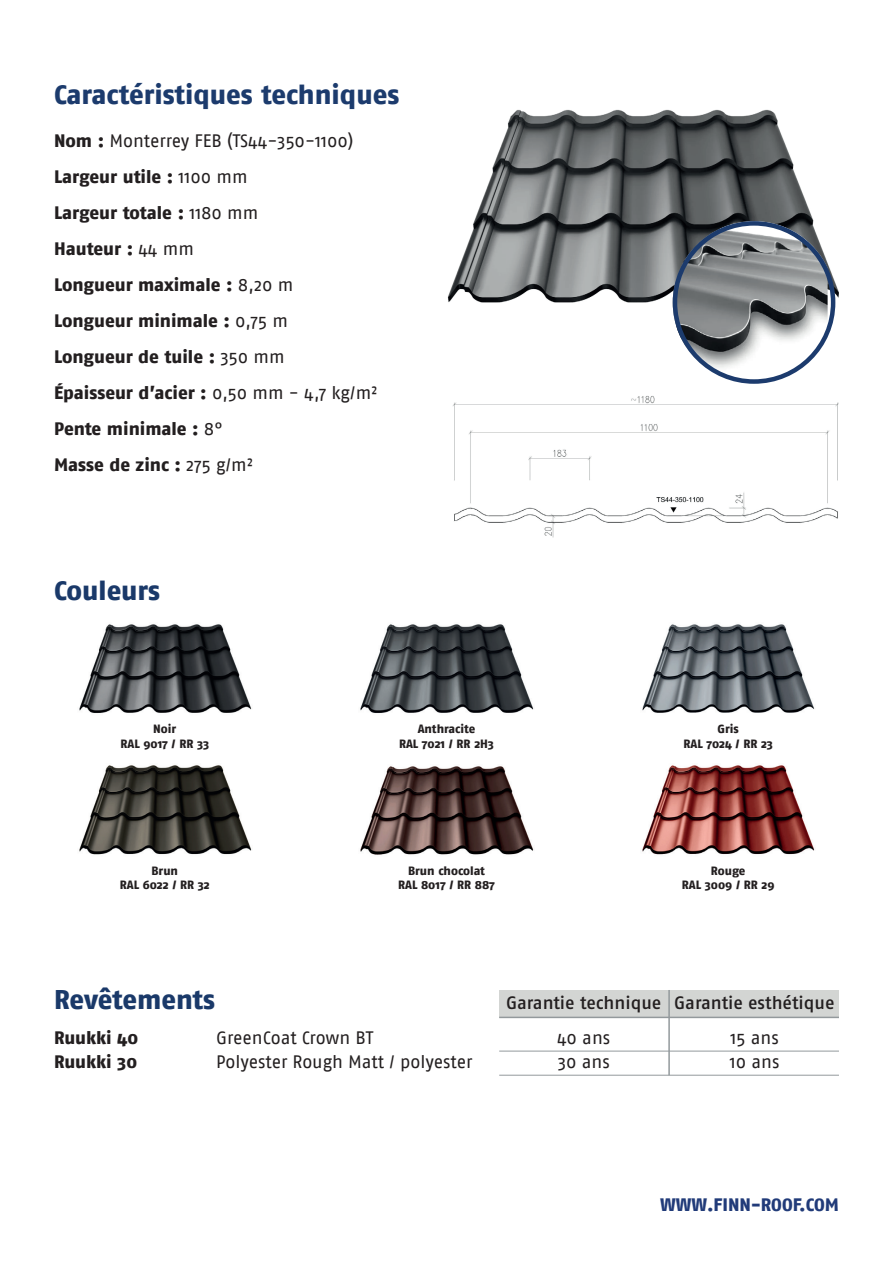
<style>
.page{position:relative;width:893px;height:1263px;background:#fff}
.page>*{position:absolute;margin:0;border:0;box-sizing:border-box;transform-origin:0 0}
.t1{font:800 27px "Fago Pro";color:#1c3b6d}
.t2{font:800 27px "Fago Pro";letter-spacing:-.005em;color:#1a3969}
.t3{font:800 18px/36px "Fago Pro";letter-spacing:-.005em;color:#231f20}
.t4{font:18px/24px "Fago Pro";letter-spacing:-.005em;color:#231f20}
.t5{font:500 18px "Fago Pro";color:#231f20}
.t6{font:800 18px "Fago Pro";color:#213b79}
.t7{font:800 12px/14.4px "Fago Pro";color:#231f20;text-align:center}
.s1{font-weight:400}
</style>
<div class="page">
<img style="left:447px;top:109px;width:392px;height:226px">
<img style="left:453px;top:396px;width:386px;height:142px">
<img style="left:642px;top:624px;width:173px;height:89px">
<img style="left:642px;top:765px;width:173px;height:90px">
<img style="left:360px;top:624px;width:174px;height:89px">
<img style="left:79px;top:624px;width:173px;height:89px">
<img style="left:79px;top:765px;width:173px;height:90px">
<img style="left:360px;top:766px;width:174px;height:89px">
<div style="left:499px;top:990px;width:170px;height:27px;background:#d3d5d3"></div>
<div style="left:670px;top:990px;width:169px;height:27px;background:#d3d5d3"></div>
<hr style="left:499px;top:1017px;width:340px;height:1px;background:#93999c">
<hr style="left:499px;top:1051px;width:340px;height:1px;background:#93999c">
<hr style="left:499px;top:1075px;width:340px;height:1px;background:#93999c">
<hr style="left:668px;top:990px;width:2px;height:85px;background:#93999c">
<img style="left:673px;top:221px;width:155px;height:157px">
<div style="left:673px;top:221px;width:162px;height:163px;border:4px solid #1c3b6d;border-radius:50%"></div>
<h1 class="t1" style="left:54px;top:79px;width:347px">Caractéristiques techniques</h1>
<p class="t3" style="left:54px;top:123px;width:325px">Nom : <span class="s1">Monterrey FEB (TS44-350-1100)<br></span>Largeur utile : <span class="s1">1100 mm<br></span>Largeur totale : <span class="s1">1180 mm<br></span>Hauteur : <span class="s1">44 mm<br></span>Longueur maximale : <span class="s1">8,20 m<br></span>Longueur minimale : <span class="s1">0,75 m<br></span>Longueur de tuile : <span class="s1">350 mm<br></span>Épaisseur d’acier : <span class="s1">0,50 mm - 4,7 kg/m²<br></span>Pente minimale : <span class="s1">8°<br></span>Masse de zinc : <span class="s1">275 g/m²</span></p>
<h1 class="t2" style="left:54px;top:574px;width:108px">Couleurs</h1>
<p class="t7" style="left:120px;top:722px;width:90px">Noir<br>RAL 9017 / RR 33</p>
<p class="t7" style="left:399px;top:722px;width:97px">Anthracite<br>RAL 7021 / RR 2H3</p>
<p class="t7" style="left:683px;top:722px;width:91px">Gris<br>RAL 7024 / RR 23</p>
<p class="t7" style="left:398px;top:863px;width:98px">Brun chocolat<br>RAL 8017 / RR 887</p>
<p class="t7" style="left:120px;top:863px;width:91px">Brun<br>RAL 6022 / RR 32</p>
<p class="t7" style="left:682px;top:863px;width:94px">Rouge<br>RAL 3009 / RR 29</p>
<h1 class="t2" style="left:54px;top:983px;width:163px">Revêtements</h1>
<p class="t3" style="left:54px;top:1020px;width:86px">Ruukki 40</p>
<p class="t4" style="left:216px;top:1026px;width:159px">GreenCoat Crown BT</p>
<p class="t3" style="left:54px;top:1044px;width:85px">Ruukki 30</p>
<p class="t4" style="left:216px;top:1050px;width:258px">Polyester Rough Matt / polyester</p>
<p class="t5" style="left:506px;top:992px;width:330px">Garantie technique Garantie esthétique</p>
<p class="t4" style="left:557px;top:1026px;width:55px">40 ans<br>30 ans</p>
<p class="t4" style="left:730px;top:1026px;width:51px">15 ans<br>10 ans</p>
<p class="t6" style="left:660px;top:1194px;width:180px">WWW.FINN-ROOF.COM</p>
</div>
